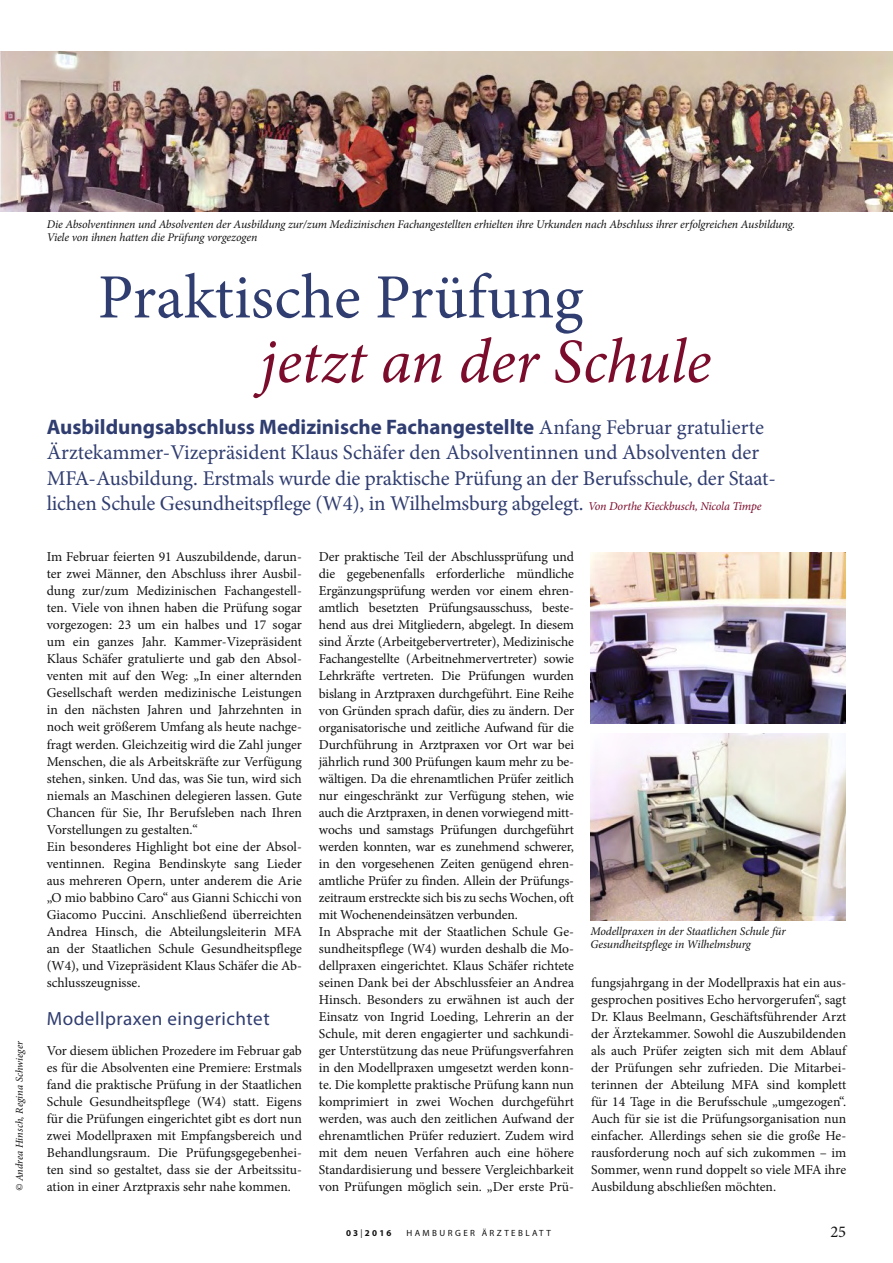
<style>
.page{position:relative;width:893px;height:1263px;background:#fff}
.page>*{position:absolute;margin:0;border:0;box-sizing:border-box;transform-origin:0 0}
.t1{font:63px "Minion Pro";color:#303d70}
.t2{font:italic 63px "Minion Pro";letter-spacing:-.005em;color:#7c0c2c}
.t3{font:21px/25.5px "Minion Pro";letter-spacing:-.01em;color:#303d70}
.t4{font:21px "Myriad Pro Bold OV CXCNKA";color:#303d70}
.t5{font:19.2px "Myriad Pro Regular OV DXCNKA";letter-spacing:.025em;color:#303d70}
.t6{font:16.5px "Minion Pro";color:#121212}
.t7{font:13.65px/17px "Minion Pro";letter-spacing:-.005em;color:#121212}
.t8{font:italic 11.7px/12.5px "Minion Pro";letter-spacing:-.01em;color:#121212}
.t9{font:italic 10.5px "Minion Pro";letter-spacing:.005em;color:#121212}
.t10{font:9px "Myriad Pro Regular OV LXCNKA";letter-spacing:.27em;color:#121212}
.t11{font:9px "Myriad Pro Bold OV KXCNKA";letter-spacing:.25em;color:#121212}
.s1{font-family:"Minion Pro"}
.s2{font-style:italic;font-size:12px;color:#7c0c2c}
.s3{font-family:"Myriad Pro Regular OV LXCNKA"}
</style>
<div class="page">
<img style="left:1px;top:51px;width:892px;height:160px">
<img style="left:590px;top:552px;width:256px;height:172px">
<img style="left:590px;top:733px;width:256px;height:188px">
<img style="left:0;top:51px;width:1px;height:161px">
<p class="t9" style="left:13px;top:1191px;width:152px;rotate:-90deg">© Andrea Hinsch, Regina Schwieger</p>
<p class="t8" style="left:47px;top:218px;width:750px">Die Absolventinnen und Absolventen der Ausbildung zur/zum Medizinischen Fachangestellten erhielten ihre Urkunden nach Abschluss ihrer erfolgreichen Ausbildung.<br>Viele von ihnen hatten die Prüfung vorgezogen</p>
<h1 class="t1" style="left:98px;top:259px;width:487px">Praktische Prüfung</h1>
<h1 class="t2" style="left:260px;top:323px;width:453px">jetzt an der Schule</h1>
<h2 class="t4" style="left:47px;top:414px;width:719px">Ausbildungsabschluss Medizinische Fachangestellte <span class="s1">Anfang Februar gratulierte</span></h2>
<p class="t3" style="left:47px;top:439px;width:731px">Ärztekammer-Vizepräsident Klaus Schäfer den Absolventinnen und Absolventen der<br>MFA-Ausbildung. Erstmals wurde die praktische Prüfung an der Berufsschule, der Staat&shy;lichen Schule Gesundheitspflege (W4), in Wilhelmsburg abgelegt. <span class="s2">Von Dorthe Kieckbusch, Nicola Timpe</span></p>
<p class="t7" style="left:47px;top:548px;width:257px">Im Februar feierten 91 Auszubildende, darun&shy;ter zwei Männer, den Abschluss ihrer Ausbil&shy;dung zur/zum Medizinischen Fachangestell&shy;ten. Viele von ihnen haben die Prüfung sogar vorgezogen: 23 um ein halbes und 17 sogar um ein ganzes Jahr. Kammer-Vizepräsident Klaus Schäfer gratulierte und gab den Absol&shy;venten mit auf den Weg: „In einer alternden Gesellschaft werden medizinische Leistungen in den nächsten Jahren und Jahrzehnten in noch weit größerem Umfang als heute nachge&shy;fragt werden. Gleichzeitig wird die Zahl junger Menschen, die als Arbeitskräfte zur Verfügung stehen, sinken. Und das, was Sie tun, wird sich niemals an Maschinen delegieren lassen. Gute Chancen für Sie, Ihr Berufsleben nach Ihren Vorstellungen zu gestalten.“<br>Ein besonderes Highlight bot eine der Absol&shy;ventinnen. Regina Bendinskyte sang Lieder aus mehreren Opern, unter anderem die Arie „O mio babbino Caro“ aus Gianni Schicchi von Giacomo Puccini. Anschließend überreichten Andrea Hinsch, die Abteilungsleiterin MFA an der Staatlichen Schule Gesundheitspflege (W4), und Vizepräsident Klaus Schäfer die Ab&shy;schlusszeugnisse.</p>
<h3 class="t5" style="left:47px;top:1007px;width:224px">Modellpraxen eingerichtet</h3>
<p class="t7" style="left:47px;top:1041px;width:257px;text-align:justify">Vor diesem üblichen Prozedere im Februar gab es für die Absolventen eine Premiere: Erstmals fand die praktische Prüfung in der Staatlichen Schule Gesundheitspflege (W4) statt. Eigens für die Prüfungen eingerichtet gibt es dort nun zwei Modellpraxen mit Empfangsbereich und Behandlungsraum. Die Prüfungsgegebenhei&shy;ten sind so gestaltet, dass sie der Arbeitssitu&shy;ation in einer Arztpraxis sehr nahe kommen.</p>
<p class="t7" style="left:319px;top:548px;width:257px">Der praktische Teil der Abschlussprüfung und die gegebenenfalls erforderliche mündliche Ergänzungsprüfung werden vor einem ehren&shy;amtlich besetzten Prüfungsausschuss, beste&shy;hend aus drei Mitgliedern, abgelegt. In diesem sind Ärzte (Arbeitgebervertreter), Medizinische Fachangestellte (Arbeitnehmervertreter) sowie Lehrkräfte vertreten. Die Prüfungen wurden bislang in Arztpraxen durchgeführt. Eine Reihe von Gründen sprach dafür, dies zu ändern. Der organisatorische und zeitliche Aufwand für die Durchführung in Arztpraxen vor Ort war bei jährlich rund 300 Prüfungen kaum mehr zu be&shy;wältigen. Da die ehrenamtlichen Prüfer zeitlich nur eingeschränkt zur Verfügung stehen, wie auch die Arztpraxen, in denen vorwiegend mitt&shy;wochs und samstags Prüfungen durchgeführt werden konnten, war es zunehmend schwerer, in den vorgesehenen Zeiten genügend ehren&shy;amtliche Prüfer zu finden. Allein der Prüfungs&shy;zeitraum erstreckte sich bis zu sechs Wochen, oft mit Wochenendeinsätzen verbunden.<br>In Absprache mit der Staatlichen Schule Ge&shy;sundheitspflege (W4) wurden deshalb die Mo&shy;dellpraxen eingerichtet. Klaus Schäfer richtete seinen Dank bei der Abschlussfeier an Andrea Hinsch. Besonders zu erwähnen ist auch der Einsatz von Ingrid Loeding, Lehrerin an der Schule, mit deren engagierter und sachkundi&shy;ger Unterstützung das neue Prüfungsverfahren in den Modellpraxen umgesetzt werden konn&shy;te. Die komplette praktische Prüfung kann nun komprimiert in zwei Wochen durchgeführt werden, was auch den zeitlichen Aufwand der ehrenamtlichen Prüfer reduziert. Zudem wird mit dem neuen Verfahren auch eine höhere Standardisierung und bessere Vergleichbarkeit von Prüfungen möglich sein. „Der erste Prü-</p>
<p class="t8" style="left:590px;top:925px;width:197px">Modellpraxen in der Staatlichen Schule für<br>Gesundheitspflege in Wilhelmsburg</p>
<p class="t7" style="left:591px;top:973px;width:257px;text-align:justify">fungsjahrgang in der Modellpraxis hat ein aus&shy;gesprochen positives Echo hervorgerufen“, sagt Dr. Klaus Beelmann, Geschäftsführender Arzt der Ärztekammer. Sowohl die Auszubildenden als auch Prüfer zeigten sich mit dem Ablauf der Prüfungen sehr zufrieden. Die Mitarbei&shy;terinnen der Abteilung MFA sind komplett für 14 Tage in die Berufsschule „umgezogen“.<br>Auch für sie ist die Prüfungsorganisation nun einfacher. Allerdings sehen sie die große He&shy;rausforderung noch auf sich zukommen – im Sommer, wenn rund doppelt so viele MFA ihre Ausbildung abschließen möchten.</p>
<p class="t11" style="left:346px;top:1227px;width:47px">03<span class="s3">|</span>2016</p>
<p class="t10" style="left:406px;top:1227px;width:146px">HAMBURGER ÄRZTEBLATT</p>
<p class="t6" style="left:830px;top:1221px;width:17px">25</p>
</div>
